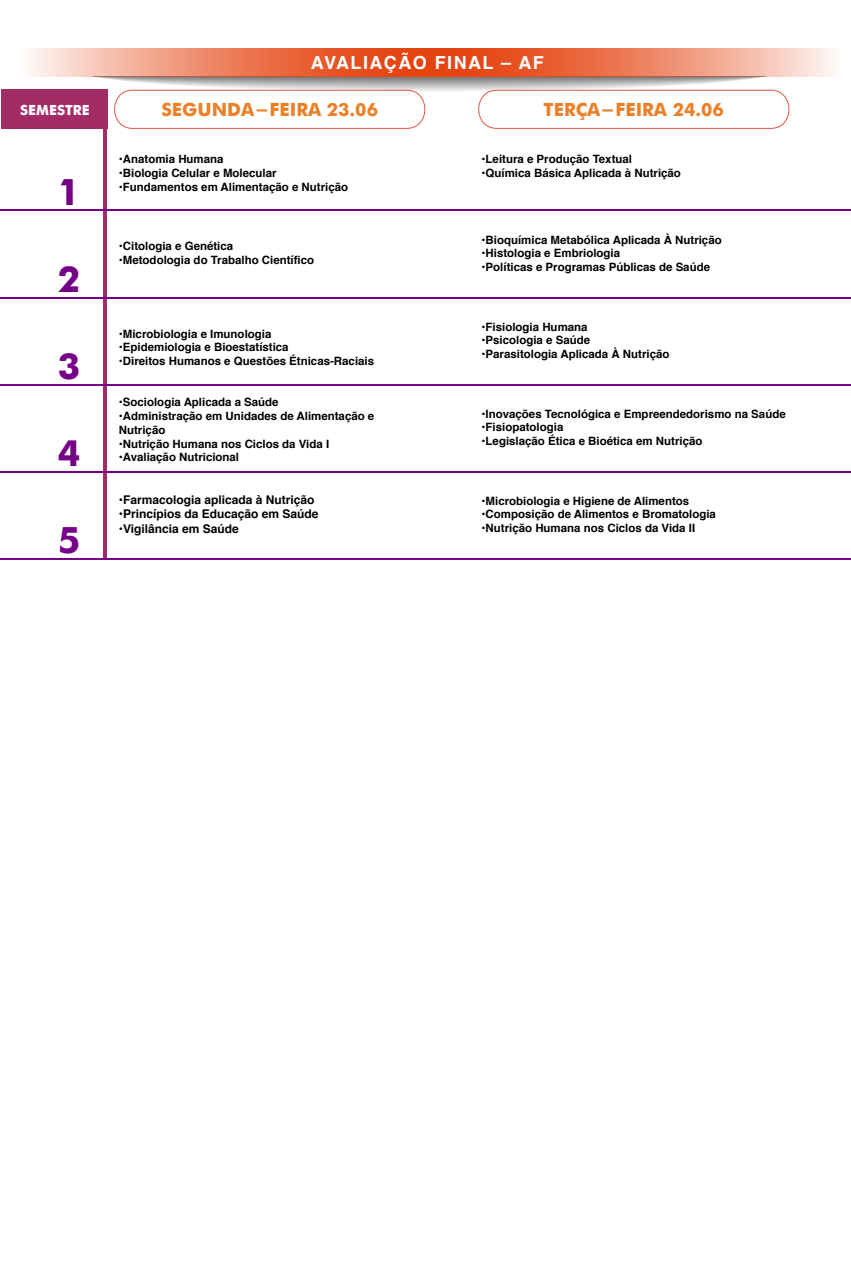
<style>
.page{position:relative;width:851px;height:1276px;background:#fff}
.page>*{position:absolute;margin:0;border:0;box-sizing:border-box;transform-origin:0 0}
.t1{font:700 36px "Futura";color:#750087}
.t2{font:700 18.3px "Futura";color:#eb8029}
.t3{font:700 18px "Helvetica";letter-spacing:.08em;color:#fff}
.t4{font:700 14.1px "Futura";color:#fff}
.t5{font:700 12px "Helvetica";color:#000}
.t6{font:700 11.4px/13.8px "Helvetica";color:#000}
</style>
<div class="page">
<svg style="left:30px;top:49px;width:804px;height:27px;background:#ee8767"></svg>
<svg style="left:92px;top:76px;width:702px;height:54px"></svg>
<div style="left:1px;top:89px;width:106px;height:40px;background:#a32c67"></div>
<hr style="left:104px;top:91px;width:3px;height:467px;background:#a32c67">
<hr style="left:0;top:210px;width:850px;height:1px;background:#750087">
<hr style="left:0;top:297px;width:850px;height:1px;background:#750087">
<hr style="left:0;top:384px;width:850px;height:1px;background:#750087">
<hr style="left:0;top:471px;width:850px;height:1px;background:#750087">
<hr style="left:0;top:558px;width:850px;height:1px;background:#750087">
<h3 class="t3" style="left:311px;top:48px;width:234px">AVALIAÇÃO FINAL – AF</h3>
<p class="t4" style="left:20px;top:99px;width:71px">SEMESTRE</p>
<h2 class="t2" style="left:161px;top:96px;width:218px">SEGUNDA-FEIRA 23.06</h2>
<h2 class="t2" style="left:543px;top:96px;width:182px">TERÇA-FEIRA 24.06</h2>
<p class="t6" style="left:119px;top:153px;width:106px">•Anatomia Humana</p>
<p class="t6" style="left:119px;top:166px;width:159px">•Biologia Celular e Molecular</p>
<p class="t6" style="left:119px;top:180px;width:231px">•Fundamentos em Alimentação e Nutrição</p>
<p class="t6" style="left:481px;top:153px;width:152px">•Leitura e Produção Textual</p>
<p class="t6" style="left:481px;top:166px;width:201px">•Química Básica Aplicada à Nutrição</p>
<h1 class="t1" style="left:58px;top:165px;width:24px">1</h1>
<h1 class="t1" style="left:58px;top:252px;width:24px">2</h1>
<h1 class="t1" style="left:58px;top:339px;width:24px">3</h1>
<h1 class="t1" style="left:58px;top:426px;width:24px">4</h1>
<h1 class="t1" style="left:58px;top:513px;width:24px">5</h1>
<p class="t6" style="left:119px;top:240px;width:116px">•Citologia e Genética</p>
<p class="t6" style="left:119px;top:253px;width:197px">•Metodologia do Trabalho Científico</p>
<p class="t6" style="left:119px;top:327px;width:154px">•Microbiologia e Imunologia</p>
<p class="t6" style="left:119px;top:340px;width:171px">•Epidemiologia e Bioestatística</p>
<p class="t6" style="left:119px;top:354px;width:257px">•Direitos Humanos e Questões Étnicas-Raciais</p>
<p class="t6" style="left:119px;top:395px;width:161px">•Sociologia Aplicada a Saúde</p>
<p class="t6" style="left:119px;top:409px;width:257px">•Administração em Unidades de Alimentação e<br>Nutrição</p>
<p class="t6" style="left:119px;top:437px;width:212px">•Nutrição Humana nos Ciclos da Vida I</p>
<p class="t6" style="left:119px;top:451px;width:122px">•Avaliação Nutricional</p>
<p class="t5" style="left:119px;top:490px;width:197px">•Farmacologia aplicada à Nutrição</p>
<p class="t5" style="left:119px;top:504px;width:201px">•Princípios da Educação em Saúde</p>
<p class="t5" style="left:119px;top:519px;width:122px">•Vigilância em Saúde</p>
<p class="t6" style="left:481px;top:233px;width:241px">•Bioquímica Metabólica Aplicada À Nutrição</p>
<p class="t6" style="left:481px;top:247px;width:140px">•Histologia e Embriologia</p>
<p class="t6" style="left:481px;top:260px;width:230px">•Políticas e Programas Públicas de Saúde</p>
<p class="t6" style="left:481px;top:320px;width:107px">•Fisiologia Humana</p>
<p class="t6" style="left:481px;top:334px;width:110px">•Psicologia e Saúde</p>
<p class="t6" style="left:481px;top:347px;width:189px">•Parasitologia Aplicada À Nutrição</p>
<p class="t6" style="left:481px;top:407px;width:305px">•Inovações Tecnológica e Empreendedorismo na Saúde</p>
<p class="t6" style="left:481px;top:421px;width:83px">•Fisiopatologia</p>
<p class="t6" style="left:481px;top:434px;width:222px">•Legislação Ética e Bioética em Nutrição</p>
<p class="t6" style="left:481px;top:494px;width:209px">•Microbiologia e Higiene de Alimentos</p>
<p class="t6" style="left:481px;top:508px;width:236px">•Composição de Alimentos e Bromatologia</p>
<p class="t6" style="left:481px;top:521px;width:215px">•Nutrição Humana nos Ciclos da Vida II</p>
</div>
